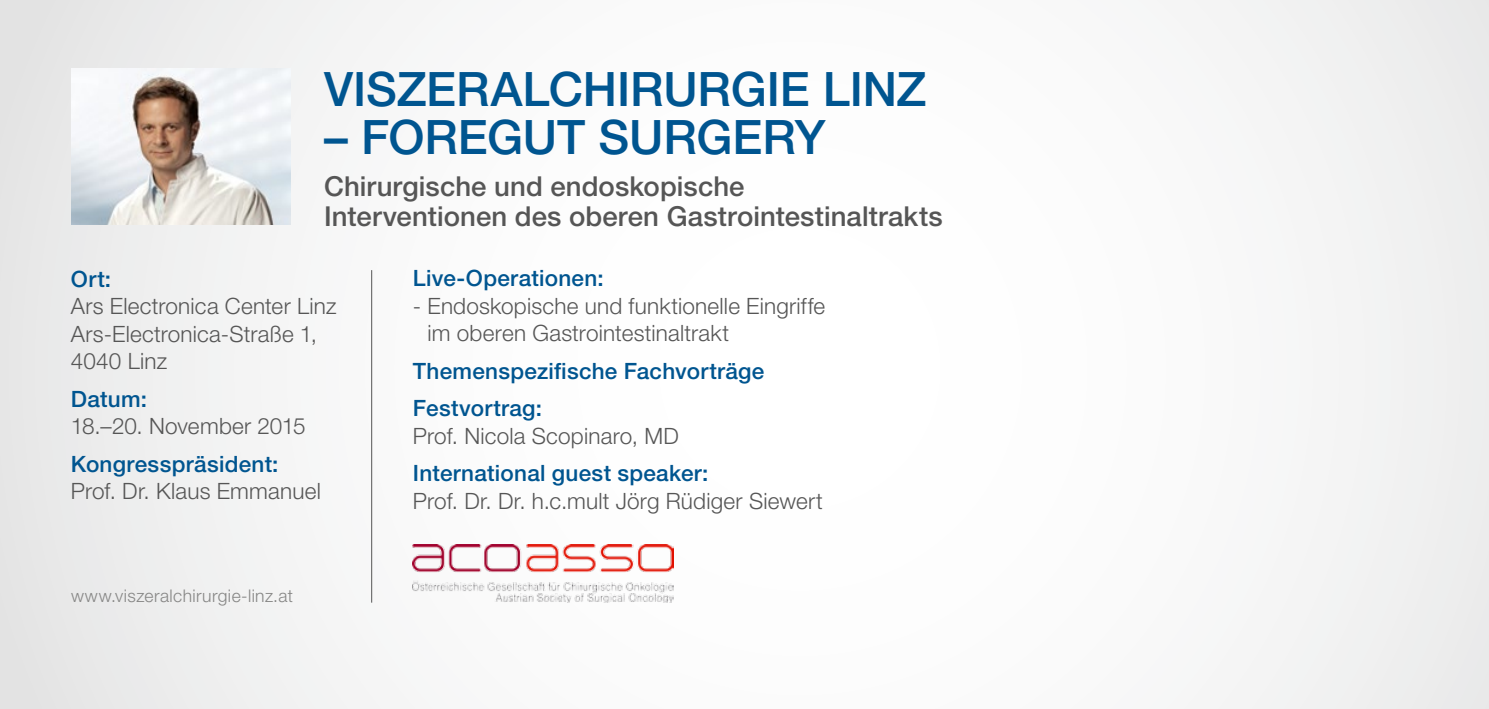
<style>
.page{position:relative;width:1489px;height:709px;background:#fff}
.page>*{position:absolute;margin:0;border:0;box-sizing:border-box;transform-origin:0 0}
.t1{font:500 47.5px "Helvetica Neue LT Pro";letter-spacing:-.005em;color:#005590}
.t2{font:500 27.5px/30px "Helvetica Neue LT Pro";letter-spacing:.005em;color:#565656}
.t3{font:300 22.5px/27.5px "Helvetica Neue LT Pro";letter-spacing:.01em;color:#565656}
.t4{font:500 22.5px/37.5px "Helvetica Neue LT Pro";letter-spacing:.01em;color:#005590}
.t5{font:300 17.5px "Helvetica Neue LT Pro";letter-spacing:.025em;color:#878786}
</style>
<div class="page">
<div style="left:0;top:0;width:1488px;height:709px;background:linear-gradient(to right,#f3f3f3,#fafafa)"></div>
<hr style="left:371px;top:270px;width:1px;height:332px;background:#565656">
<img style="left:71px;top:69px;width:220px;height:156px">
<img style="left:413px;top:544px;width:260px;height:58px">
<h1 class="t1" style="left:324px;top:61px;width:604px">VISZERALCHIRURGIE LINZ</h1>
<h1 class="t1" style="left:324px;top:108px;width:503px">– FOREGUT SURGERY</h1>
<p class="t2" style="left:324px;top:171px;width:620px">Chirurgische und endoskopische<br>Interventionen des oberen Gastrointestinaltrakts</p>
<p class="t4" style="left:71px;top:259px;width:42px">Ort:</p>
<p class="t3" style="left:71px;top:292px;width:267px">Ars Electronica Center Linz<br>Ars-Electronica-Straße 1,<br>4040 Linz</p>
<p class="t4" style="left:71px;top:379px;width:78px">Datum:</p>
<p class="t3" style="left:71px;top:412px;width:236px">18.–20. November 2015</p>
<p class="t4" style="left:71px;top:444px;width:209px">Kongresspräsident:</p>
<p class="t3" style="left:71px;top:477px;width:252px">Prof. Dr. Klaus Emmanuel</p>
<p class="t5" style="left:71px;top:584px;width:223px">www.viszeralchirurgie-linz.at</p>
<p class="t4" style="left:413px;top:259px;width:192px">Live-Operationen:</p>
<p class="t3" style="left:427px;top:291px;width:399px;text-indent:-15px">- Endoskopische und funktionelle Eingriffe im oberen Gastrointestinaltrakt</p>
<p class="t4" style="left:413px;top:352px;width:353px">Themenspezifische Fachvorträge<br>Festvortrag:</p>
<p class="t3" style="left:413px;top:421px;width:267px">Prof. Nicola Scopinaro, MD</p>
<p class="t4" style="left:413px;top:454px;width:297px">International guest speaker:</p>
<p class="t3" style="left:413px;top:486px;width:411px">Prof. Dr. Dr. h.c.mult Jörg Rüdiger Siewert</p>
</div>
